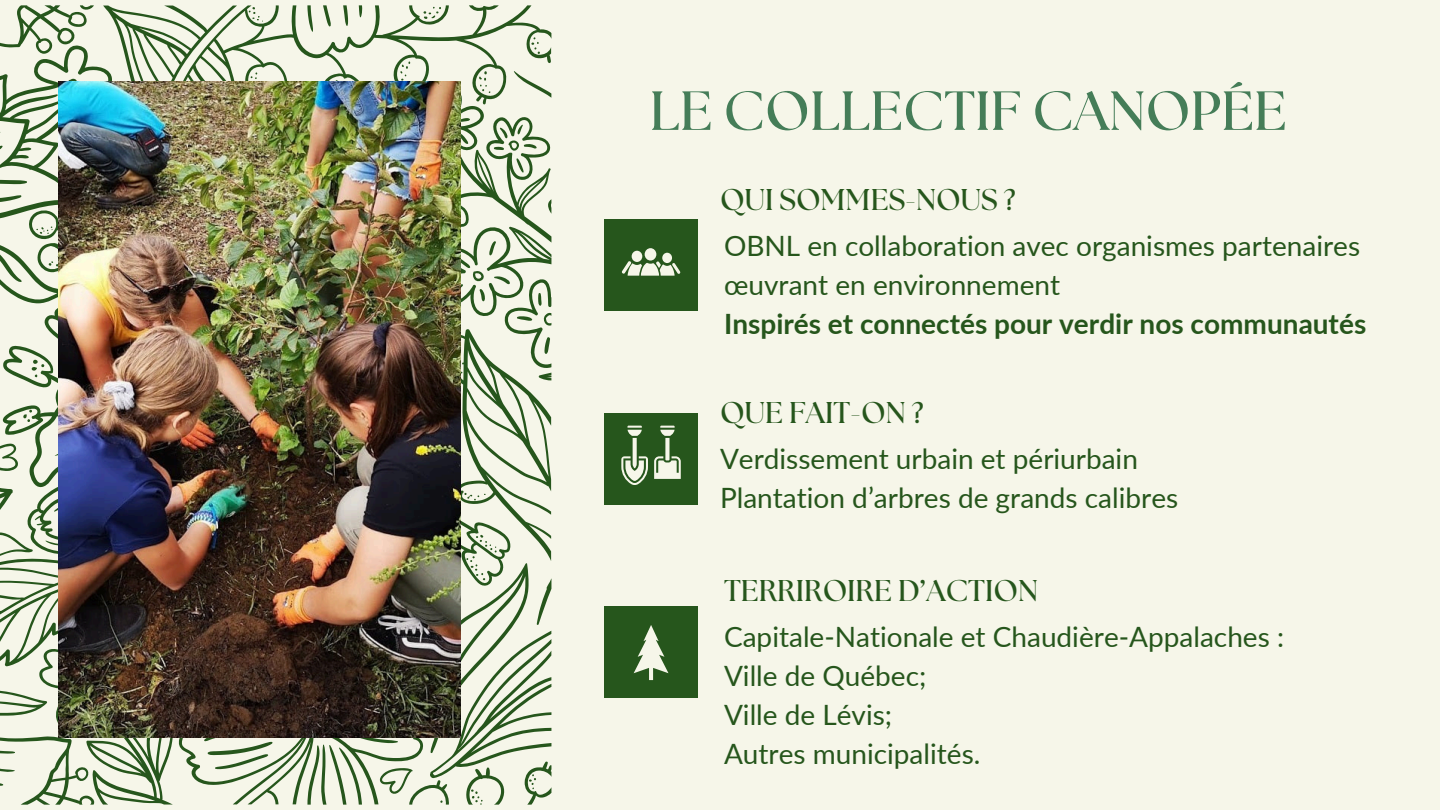
<style>
.page{position:relative;width:1440px;height:810px;background:#f6f6e9}
.page>*{position:absolute;margin:0;border:0;box-sizing:border-box;transform-origin:0 0}
.t1{font:700 55px "The Seasons";color:#457d58}
.t2{font:700 30px "The Seasons";color:#26561c}
.t3{font:28px/39px "Lato";color:#26561c}
.t4{font:700 28px "Lato";color:#26561c}
</style>
<div class="page">
<svg style="left:0;top:5px;width:551px;height:800px"></svg>
<img style="left:59px;top:81px;width:401px;height:657px">
<div style="left:604px;top:219px;width:94px;height:91px;background:#26561c"></div>
<div style="left:604px;top:413px;width:94px;height:91px;background:#26561c"></div>
<div style="left:604px;top:607px;width:94px;height:91px;background:#26561c"></div>
<svg style="left:621px;top:426px;width:27px;height:59px"></svg>
<svg style="left:654px;top:426px;width:27px;height:53px"></svg>
<div style="left:645px;top:248px;width:11px;height:13px;background:#f6f6e9;border-radius:50%"></div>
<div style="left:662px;top:253px;width:10px;height:10px;background:#f6f6e9;border-radius:50%"></div>
<div style="left:632px;top:251px;width:10px;height:11px;background:#f6f6e9;border-radius:50%"></div>
<svg style="left:621px;top:261px;width:60px;height:15px"></svg>
<svg style="left:634px;top:625px;width:35px;height:55px"></svg>
<h1 class="t1" style="left:650px;top:86px;width:639px">LE COLLECTIF CANOPÉE</h1>
<p class="t2" style="left:720px;top:186px;width:297px">QUI SOMMES-NOUS ?</p>
<h2 class="t3" style="left:724px;top:226px;width:638px">OBNL en collaboration avec organismes partenaires œuvrant en environnement</h2>
<p class="t4" style="left:724px;top:306px;width:644px">Inspirés et connectés pour verdir nos communautés</p>
<p class="t2" style="left:720px;top:399px;width:205px">QUE FAIT-ON ?</p>
<p class="t3" style="left:720px;top:439px;width:419px">Verdissement urbain et périurbain</p>
<h2 class="t3" style="left:720px;top:478px;width:460px">Plantation d’arbres de grands calibres</h2>
<p class="t2" style="left:724px;top:577px;width:315px">TERRIROIRE D’ACTION</p>
<p class="t3" style="left:724px;top:616px;width:561px">Capitale-Nationale et Chaudière-Appalaches :</p>
<p class="t3" style="left:724px;top:655px;width:204px">Ville de Québec;</p>
<h2 class="t3" style="left:724px;top:694px;width:170px">Ville de Lévis;</h2>
<p class="t3" style="left:724px;top:733px;width:258px">Autres municipalités.</p>
</div>
